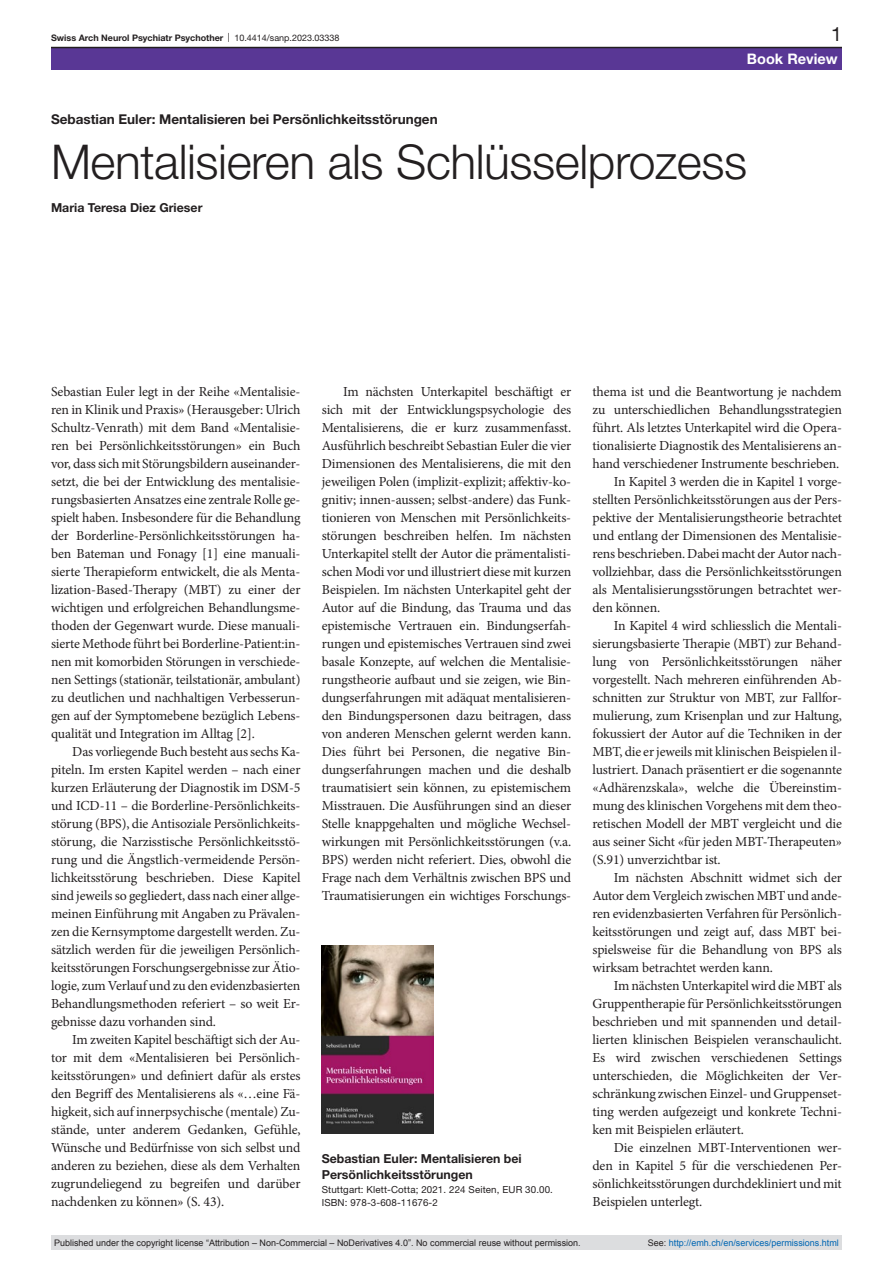
<style>
.page{position:relative;width:893px;height:1263px;background:#fff}
.page>*{position:absolute;margin:0;border:0;box-sizing:border-box;transform-origin:0 0}
.article-title-L32{font:300 48px "Helvetica Neue LT Pro";letter-spacing:-.01em;color:#231f20}
.pagina{font:19.5px "Helvetica Neue LT Pro";color:#231f20}
.rubrik{font:700 14.55px "Helvetica Neue LT Pro";color:#fff}
.paragraph-indent{font:13.8px/18px "Minion Pro";letter-spacing:-.01em;color:#231f20;text-align:justify}
.paragraph{font:13.8px/18px "Minion Pro";letter-spacing:-.01em;color:#231f20;text-align:justify}
.pre-heading{font:700 13.5px "Helvetica Neue LT Pro";color:#231f20}
.head-small{font:700 12.3px/16.5px "Helvetica Neue LT Pro";color:#231f20}
.authors{font:700 12.3px "Helvetica Neue LT Pro";color:#231f20}
.paragraph-small{font:9.75px/13.5px "Helvetica Neue LT Pro";letter-spacing:.01em;color:#231f20}
.t1{font:9px "Arial";color:#231f20}
.t2{font:700 9px "Helvetica Neue LT Pro";color:#231f20}
.t3{font:9px "Arial";color:#0066b3}
.s1{font-weight:400}
.s2{color:#231f20}
</style>
<div class="page">
<div style="left:51px;top:47px;width:791px;height:23px;background:#593795"></div>
<hr style="left:51px;top:47px;width:791px;height:1px;background:#231f20">
<img style="left:322px;top:945px;width:112px;height:188px">
<div style="left:51px;top:1235px;width:791px;height:15px;background:#dcdddf"></div>
<p class="t2" style="left:51px;top:32px;width:290px">Swiss Arch Neurol Psychiatr Psychother <span class="s1">| 10.4414/sanp.2023.03338</span></p>
<p class="pagina" style="left:831px;top:22px;width:12px">1</p>
<p class="rubrik" style="left:747px;top:49px;width:92px">Book Review</p>
<p class="pre-heading" style="left:51px;top:111px;width:388px">Sebastian Euler: Mentalisieren bei Persönlichkeitsstörungen</p>
<p class="article-title-L32" style="left:51px;top:132px;width:698px">Mentalisieren als Schlüsselprozess</p>
<p class="authors" style="left:51px;top:200px;width:153px">Maria Teresa Diez Grieser</p>
<p class="paragraph" style="left:51px;top:383px;width:251px">Sebastian Euler legt in der Reihe «Mentalisie&shy;ren in Klinik und Praxis» (Herausgeber: Ulrich Schultz-Venrath) mit dem Band «Mentalisie&shy;ren bei Persönlichkeitsstörungen» ein Buch vor, dass sich mit Störungsbildern auseinander&shy;setzt, die bei der Entwicklung des mentalisie&shy;rungsbasierten Ansatzes eine zentrale Rolle ge&shy;spielt haben. Insbesondere für die Behandlung der Borderline-Persönlichkeitsstörungen ha&shy;ben Bateman und Fonagy [1] eine manuali&shy;sierte Therapieform entwickelt, die als Menta&shy;lization-Based-Therapy (MBT) zu einer der wichtigen und erfolgreichen Behandlungsme&shy;thoden der Gegenwart wurde. Diese manuali&shy;sierte Methode führt bei Borderline-Patient:in&shy;nen mit komorbiden Störungen in verschiede&shy;nen Settings (stationär, teilstationär, ambulant) zu deutlichen und nachhaltigen Verbesserun&shy;gen auf der Symptomebene bezüglich Lebens&shy;qualität und Integration im Alltag [2].</p>
<p class="paragraph-indent" style="left:51px;top:743px;width:251px;text-indent:21px">Das vorliegende Buch besteht aus sechs Ka&shy;piteln. Im ersten Kapitel werden – nach einer kurzen Erläuterung der Diagnostik im DSM-5 und ICD-11 – die Borderline-Persönlichkeits&shy;störung (BPS), die Antisoziale Persönlichkeits&shy;störung, die Narzisstische Persönlichkeitsstö&shy;rung und die Ängstlich-vermeidende Persön&shy;lichkeitsstörung beschrieben. Diese Kapitel sind jeweils so gegliedert, dass nach einer allge&shy;meinen Einführung mit Angaben zu Prävalen&shy;zen die Kernsymptome dargestellt werden. Zu&shy;sätzlich werden für die jeweiligen Persönlich&shy;keitsstörungen Forschungsergebnisse zur Ätio&shy;logie, zum Verlauf und zu den evidenzbasierten Behandlungsmethoden referiert – so weit Er&shy;gebnisse dazu vorhanden sind.</p>
<p class="paragraph-indent" style="left:51px;top:1031px;width:251px;text-indent:21px">Im zweiten Kapitel beschäftigt sich der Au&shy;tor mit dem «Mentalisieren bei Persönlich&shy;keitsstörungen» und definiert dafür als erstes den Begriff des Mentalisierens als «…eine Fä&shy;higkeit, sich auf innerpsychische (mentale) Zu&shy;stände, unter anderem Gedanken, Gefühle, Wünsche und Bedürfnisse von sich selbst und anderen zu beziehen, diese als dem Verhalten zugrundeliegend zu begreifen und darüber nachdenken zu können» (S. 43).</p>
<p class="paragraph-indent" style="left:322px;top:383px;width:251px;text-indent:21px">Im nächsten Unterkapitel beschäftigt er sich mit der Entwicklungspsychologie des Mentalisierens, die er kurz zusammenfasst.<br>Ausführlich beschreibt Sebastian Euler die vier Dimensionen des Mentalisierens, die mit den jeweiligen Polen (implizit-explizit; affektiv-ko&shy;gnitiv; innen-aussen; selbst-andere) das Funk&shy;tionieren von Menschen mit Persönlichkeits&shy;störungen beschreiben helfen. Im nächsten Unterkapitel stellt der Autor die prämentalisti&shy;schen Modi vor und illustriert diese mit kurzen Beispielen. Im nächsten Unterkapitel geht der Autor auf die Bindung, das Trauma und das epistemische Vertrauen ein. Bindungserfah&shy;rungen und epistemisches Vertrauen sind zwei basale Konzepte, auf welchen die Mentalisie&shy;rungstheorie aufbaut und sie zeigen, wie Bin&shy;dungserfahrungen mit adäquat mentalisieren&shy;den Bindungspersonen dazu beitragen, dass von anderen Menschen gelernt werden kann.<br>Dies führt bei Personen, die negative Bin&shy;dungserfahrungen machen und die deshalb traumatisiert sein können, zu epistemischem Misstrauen. Die Ausführungen sind an dieser Stelle knappgehalten und mögliche Wechsel&shy;wirkungen mit Persönlichkeitsstörungen (v.a.<br>BPS) werden nicht referiert. Dies, obwohl die Frage nach dem Verhältnis zwischen BPS und Traumatisierungen ein wichtiges Forschungs-</p>
<p class="paragraph-indent" style="left:592px;top:383px;width:251px">thema ist und die Beantwortung je nachdem zu unterschiedlichen Behandlungsstrategien führt. Als letztes Unterkapitel wird die Opera&shy;tionalisierte Diagnostik des Mentalisierens an&shy;hand verschiedener Instrumente beschrieben.</p>
<p class="paragraph-indent" style="left:592px;top:473px;width:251px;text-indent:21px">In Kapitel 3 werden die in Kapitel 1 vorge&shy;stellten Persönlichkeitsstörungen aus der Pers&shy;pektive der Mentalisierungstheorie betrachtet und entlang der Dimensionen des Mentalisie&shy;rens beschrieben. Dabei macht der Autor nach&shy;vollziehbar, dass die Persönlichkeitsstörungen als Mentalisierungsstörungen betrachtet wer&shy;den können.</p>
<p class="paragraph-indent" style="left:592px;top:617px;width:251px;text-indent:21px">In Kapitel 4 wird schliesslich die Mentali&shy;sierungsbasierte Therapie (MBT) zur Behand&shy;lung von Persönlichkeitsstörungen näher vorgestellt. Nach mehreren einführenden Ab&shy;schnitten zur Struktur von MBT, zur Fallfor&shy;mulierung, zum Krisenplan und zur Haltung, fokussiert der Autor auf die Techniken in der MBT, die er jeweils mit klinischen Beispielen il&shy;lustriert. Danach präsentiert er die sogenannte «Adhärenzskala», welche die Übereinstim&shy;mung des klinischen Vorgehens mit dem theo&shy;retischen Modell der MBT vergleicht und die aus seiner Sicht «für jeden MBT-Therapeuten» (S.91) unverzichtbar ist.</p>
<p class="paragraph-indent" style="left:592px;top:869px;width:251px;text-indent:21px">Im nächsten Abschnitt widmet sich der Autor dem Vergleich zwischen MBT und ande&shy;ren evidenzbasierten Verfahren für Persönlich&shy;keitsstörungen und zeigt auf, dass MBT bei&shy;spielsweise für die Behandlung von BPS als wirksam betrachtet werden kann.</p>
<p class="paragraph-indent" style="left:592px;top:977px;width:251px;text-indent:21px">Im nächsten Unterkapitel wird die MBT als Gruppentherapie für Persönlichkeitsstörungen beschrieben und mit spannenden und detail&shy;lierten klinischen Beispielen veranschaulicht.<br>Es wird zwischen verschiedenen Settings unterschieden, die Möglichkeiten der Ver&shy;schränkung zwischen Einzel- und Gruppenset&shy;ting werden aufgezeigt und konkrete Techni&shy;ken mit Beispielen erläutert.</p>
<p class="paragraph-indent" style="left:592px;top:1139px;width:251px;text-indent:21px">Die einzelnen MBT-Interventionen wer&shy;den in Kapitel 5 für die verschiedenen Per&shy;sönlichkeitsstörungen durchdekliniert und mit Beispielen unterlegt.</p>
<p class="head-small" style="left:322px;top:1150px;width:202px">Sebastian Euler: Mentalisieren bei<br>Persönlichkeitsstörungen</p>
<p class="paragraph-small" style="left:322px;top:1182px;width:233px">Stuttgart: Klett-Cotta; 2021. 224 Seiten, EUR 30.00.<br>ISBN: 978-3-608-11676-2</p>
<p class="t1" style="left:54px;top:1237px;width:528px">Published under the copyright license “Attribution – Non-Commercial – NoDerivatives 4.0”. No commercial reuse without permission.</p>
<p class="t3" style="left:648px;top:1237px;width:193px"><span class="s2">See:</span> http://emh.ch/en/services/permissions.html</p>
</div>
